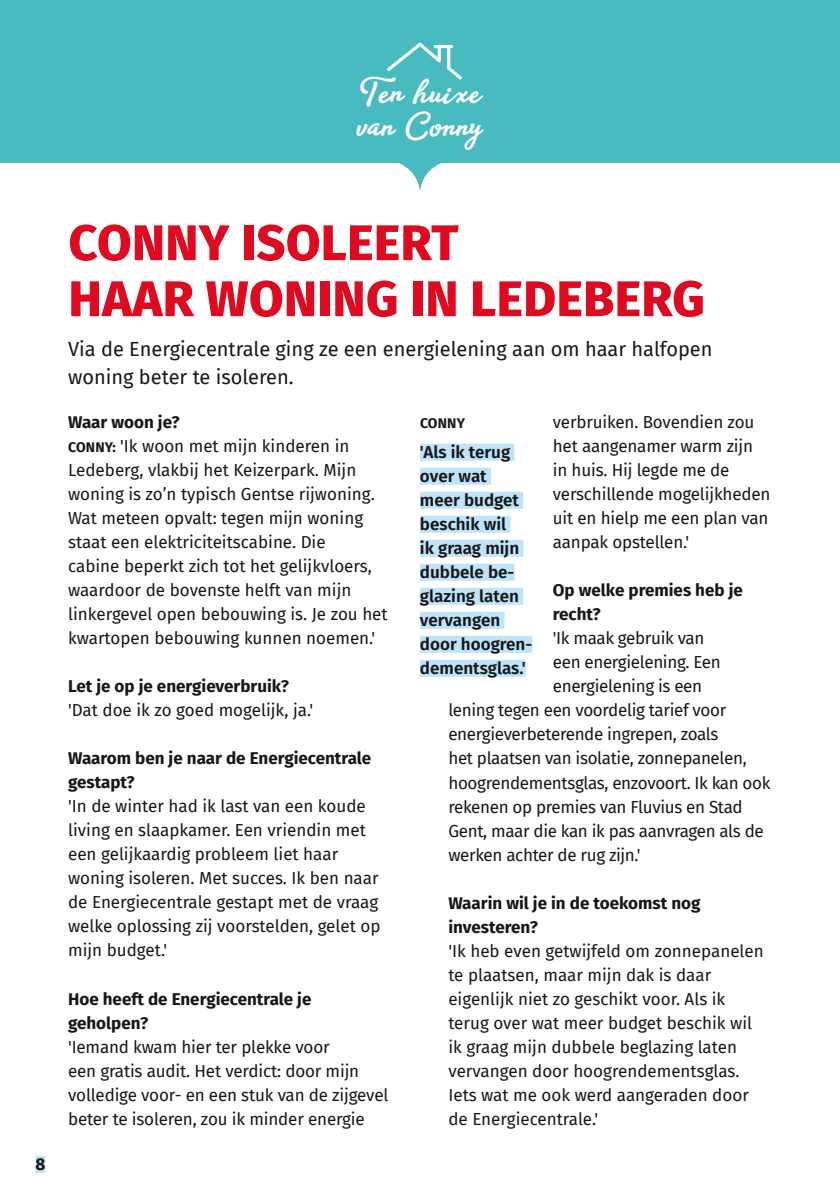
<style>
.page{position:relative;width:840px;height:1191px;background:#fff}
.page>*{position:absolute;margin:0;border:0;box-sizing:border-box;transform-origin:0 0}
.t1{font:800 50px/56px "Fira Sans";letter-spacing:.01em;color:#e00a20}
.t2{font:800 36px/34.2px "Amberly";color:#fff}
.t3{font:20px/28px "Fira Sans";color:#181716}
.t4{font:17px/24px "Fira Sans";letter-spacing:-.005em;color:#181716}
.t5{font:700 17px/24px "Fira Sans";color:#181716}
.t6{font:600 17px/24px "Fira Sans";color:#181716}
.t7{font:700 14px "Fira Sans";letter-spacing:.01em;color:#181716}
.s1{font-weight:700}
.s2{font-weight:700;font-size:14px}
</style>
<div class="page">
<div style="left:0;top:0;width:839px;height:163px;background:#47bbc0"></div>
<svg style="left:398px;top:163px;width:44px;height:30px"></svg>
<div style="left:35px;top:1155px;width:10px;height:17px;background:#bde4fa"></div>
<div style="left:420px;top:444px;width:94px;height:17px;background:#bde4fa"></div>
<div style="left:420px;top:468px;width:70px;height:17px;background:#bde4fa"></div>
<div style="left:420px;top:492px;width:103px;height:17px;background:#bde4fa"></div>
<div style="left:420px;top:516px;width:90px;height:17px;background:#bde4fa"></div>
<div style="left:420px;top:540px;width:103px;height:17px;background:#bde4fa"></div>
<div style="left:420px;top:564px;width:94px;height:17px;background:#bde4fa"></div>
<div style="left:420px;top:588px;width:103px;height:17px;background:#bde4fa"></div>
<div style="left:420px;top:612px;width:84px;height:17px;background:#bde4fa"></div>
<div style="left:420px;top:636px;width:112px;height:17px;background:#bde4fa"></div>
<div style="left:420px;top:660px;width:105px;height:17px;background:#bde4fa"></div>
<svg style="left:387px;top:43px;width:75px;height:37px"></svg>
<h2 class="t2" style="left:357px;top:74px;width:127px">Ten huixe van Conny</h2>
<p class="t5" style="left:35px;top:1150px;width:11px">8</p>
<h1 class="t1" style="left:69px;top:210px;width:637px">CONNY ISOLEERT<br>HAAR WONING IN LEDEBERG</h1>
<p class="t3" style="left:68px;top:335px;width:645px">Via de Energiecentrale ging ze een energielening aan om haar halfopen woning beter te isoleren.</p>
<p class="t4" style="left:68px;top:410px;width:321px"><span class="s1">Waar woon je?<br></span><span class="s2">CONNY:</span> 'Ik woon met mijn kinderen in Ledeberg, vlakbij het Keizerpark. Mijn woning is zo’n typisch Gentse rijwoning.<br>Wat meteen opvalt: tegen mijn woning staat een elektriciteitscabine. Die<br>cabine beperkt zich tot het gelijkvloers, waardoor de bovenste helft van mijn linkergevel open bebouwing is. Je zou het kwartopen bebouwing kunnen noemen.'</p>
<p class="t5" style="left:68px;top:673px;width:222px">Let je op je energieverbruik?</p>
<p class="t4" style="left:68px;top:698px;width:246px">'Dat doe ik zo goed mogelijk, ja.'</p>
<p class="t5" style="left:68px;top:745px;width:304px">Waarom ben je naar de Energiecentrale gestapt?</p>
<p class="t4" style="left:68px;top:794px;width:313px">'In de winter had ik last van een koude living en slaapkamer. Een vriendin met een gelijkaardig probleem liet haar woning isoleren. Met succes. Ik ben naar de Energiecentrale gestapt met de vraag welke oplossing zij voorstelden, gelet op mijn budget.'</p>
<p class="t5" style="left:68px;top:985px;width:245px">Hoe heeft de Energiecentrale je geholpen?</p>
<p class="t4" style="left:68px;top:1034px;width:321px">'Iemand kwam hier ter plekke voor<br>een gratis audit. Het verdict: door mijn volledige voor- en een stuk van de zijgevel beter te isoleren, zou ik minder energie</p>
<p class="t4" style="left:552px;top:410px;width:219px">verbruiken. Bovendien zou het aangenamer warm zijn in huis. Hij legde me de verschillende mogelijkheden uit en hielp me een plan van aanpak opstellen.'</p>
<p class="t5" style="left:552px;top:577px;width:191px">Op welke premies heb je recht?</p>
<p class="t4" style="left:552px;top:626px;width:153px">'Ik maak gebruik van</p>
<p class="t4" style="left:552px;top:650px;width:169px">een energielening. Een</p>
<p class="t4" style="left:552px;top:674px;width:151px">energielening is een</p>
<p class="t4" style="left:448px;top:698px;width:279px">lening tegen een voordelig tarief voor</p>
<p class="t4" style="left:448px;top:722px;width:271px">energieverbeterende ingrepen, zoals</p>
<p class="t4" style="left:448px;top:746px;width:300px">het plaatsen van isolatie, zonnepanelen,</p>
<p class="t4" style="left:448px;top:770px;width:323px">hoogrendementsglas, enzovoort. Ik kan ook</p>
<p class="t4" style="left:448px;top:794px;width:296px">rekenen op premies van Fluvius en Stad</p>
<p class="t4" style="left:448px;top:818px;width:317px">Gent, maar die kan ik pas aanvragen als de</p>
<p class="t4" style="left:448px;top:842px;width:193px">werken achter de rug zijn.'</p>
<p class="t5" style="left:448px;top:889px;width:253px">Waarin wil je in de toekomst nog investeren?</p>
<p class="t4" style="left:448px;top:938px;width:317px">'Ik heb even getwijfeld om zonnepanelen te plaatsen, maar mijn dak is daar eigenlijk niet zo geschikt voor. Als ik terug over wat meer budget beschik wil ik graag mijn dubbele beglazing laten vervangen door hoogrendementsglas.<br>Iets wat me ook werd aangeraden door de Energiecentrale.'</p>
<p class="t7" style="left:420px;top:411px;width:46px">CONNY</p>
<p class="t6" style="left:420px;top:439px;width:114px">'Als ik terug over wat<br>meer budget beschik wil<br>ik graag mijn dubbele be&shy;glazing laten vervangen door hoogren&shy;dementsglas.'</p>
</div>
